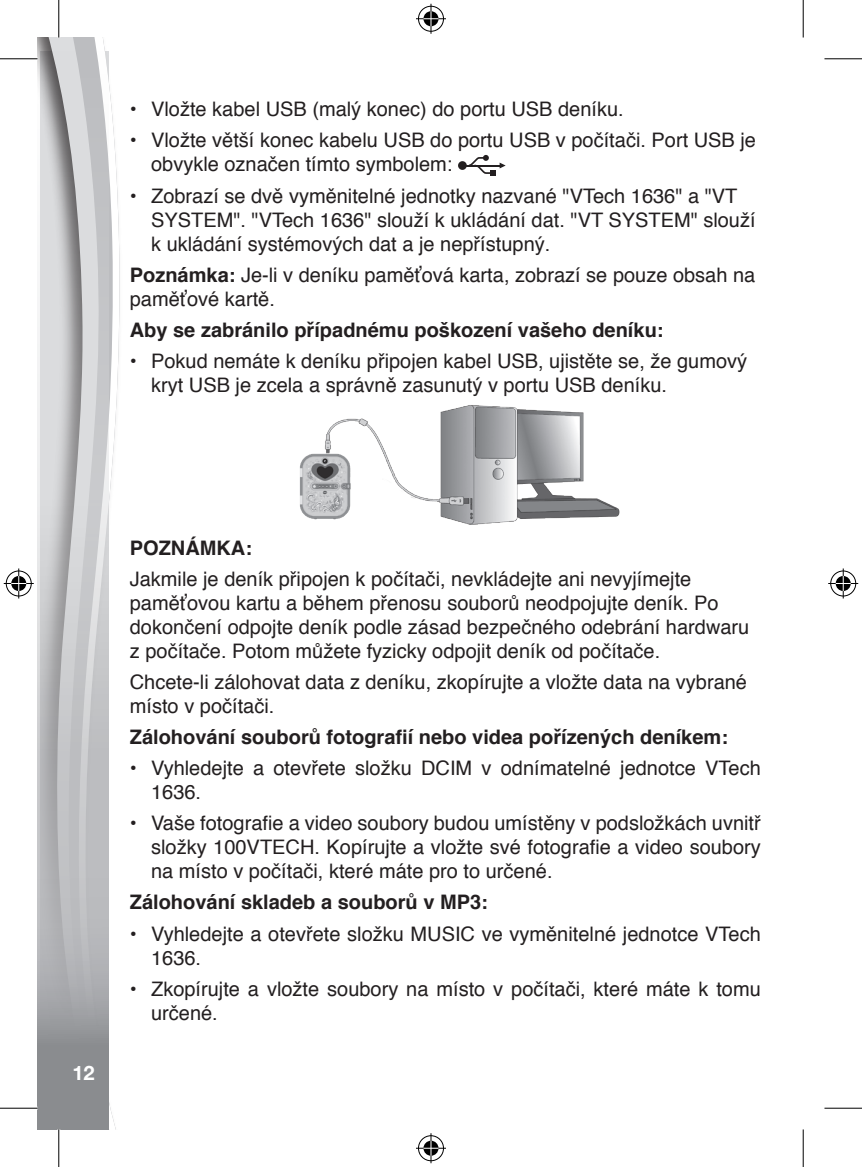
<style>
.page{position:relative;width:862px;height:1167px;background:#fff}
.page>*{position:absolute;margin:0;border:0;box-sizing:border-box;transform-origin:0 0}
.t1{font:20px/24px "Helvetica";color:#231f20}
.t2{font:700 20px "Helvetica";color:#231f20}
.t3{font:700 20px "Helvetica Neue LT Pro";color:#fff}
.s1{font-weight:700}
</style>
<div class="page">
<svg style="left:76px;top:38px;width:44px;height:1091px"></svg>
<svg style="left:38px;top:52px;width:70px;height:1077px;background:#bcbdbf"></svg>
<div style="left:458px;top:161px;width:9px;height:9px;background:#231f20;border-radius:50%"></div>
<svg style="left:467px;top:155px;width:38px;height:21px"></svg>
<img style="left:299px;top:405px;width:321px;height:120px">
<hr style="left:0;top:58px;width:38px;height:1px;background:#000">
<hr style="left:824px;top:58px;width:38px;height:1px;background:#000">
<hr style="left:0;top:1107px;width:38px;height:1px;background:#000">
<hr style="left:824px;top:1107px;width:38px;height:1px;background:#000">
<hr style="left:58px;top:0;width:1px;height:37px;background:#000">
<hr style="left:58px;top:1129px;width:1px;height:37px;background:#000">
<hr style="left:802px;top:0;width:1px;height:37px;background:#000">
<hr style="left:802px;top:1129px;width:1px;height:37px;background:#000">
<div style="left:417px;top:5px;width:28px;height:28px;border:3px solid #fff;border-radius:50%"></div>
<hr style="left:416px;top:17px;width:30px;height:3px;background:#fff">
<hr style="left:429px;top:4px;width:3px;height:30px;background:#fff">
<div style="left:422px;top:10px;width:18px;height:18px;border:3px solid #fff;border-radius:50%"></div>
<div style="left:418px;top:6px;width:26px;height:26px;border:1px solid #000;border-radius:50%"></div>
<hr style="left:416px;top:18px;width:30px;height:1px;background:#000">
<hr style="left:430px;top:4px;width:1px;height:30px;background:#000">
<svg style="left:423px;top:11px;width:15px;height:15px"></svg>
<div style="left:417px;top:1134px;width:28px;height:28px;border:3px solid #fff;border-radius:50%"></div>
<hr style="left:416px;top:1146px;width:30px;height:3px;background:#fff">
<hr style="left:429px;top:1133px;width:3px;height:30px;background:#fff">
<div style="left:422px;top:1139px;width:18px;height:18px;border:3px solid #fff;border-radius:50%"></div>
<div style="left:418px;top:1135px;width:26px;height:25px;border:1px solid #000;border-radius:50%"></div>
<hr style="left:416px;top:1147px;width:30px;height:1px;background:#000">
<hr style="left:430px;top:1133px;width:1px;height:30px;background:#000">
<svg style="left:423px;top:1140px;width:15px;height:15px"></svg>
<div style="left:5px;top:569px;width:28px;height:28px;border:3px solid #fff;border-radius:50%"></div>
<hr style="left:4px;top:582px;width:30px;height:3px;background:#fff">
<hr style="left:17px;top:568px;width:3px;height:30px;background:#fff">
<div style="left:10px;top:574px;width:18px;height:18px;border:3px solid #fff;border-radius:50%"></div>
<div style="left:6px;top:570px;width:26px;height:26px;border:1px solid #000;border-radius:50%"></div>
<hr style="left:4px;top:583px;width:30px;height:1px;background:#000">
<hr style="left:18px;top:568px;width:1px;height:30px;background:#000">
<svg style="left:11px;top:576px;width:15px;height:15px"></svg>
<div style="left:829px;top:569px;width:28px;height:28px;border:3px solid #fff;border-radius:50%"></div>
<hr style="left:828px;top:582px;width:30px;height:3px;background:#fff">
<hr style="left:841px;top:568px;width:3px;height:30px;background:#fff">
<div style="left:834px;top:574px;width:18px;height:18px;border:3px solid #fff;border-radius:50%"></div>
<div style="left:830px;top:570px;width:26px;height:26px;border:1px solid #000;border-radius:50%"></div>
<hr style="left:828px;top:583px;width:30px;height:1px;background:#000">
<hr style="left:842px;top:568px;width:1px;height:30px;background:#000">
<svg style="left:835px;top:576px;width:15px;height:15px"></svg>
<p class="t1" style="left:130px;top:98px;width:495px">• Vložte kabel USB (malý konec) do portu USB deníku.</p>
<p class="t1" style="left:151px;top:129px;width:606px;text-indent:-21px">• Vložte větší konec kabelu USB do portu USB v počítači. Port USB je obvykle označen tímto symbolem:</p>
<p class="t1" style="left:151px;top:184px;width:606px;text-indent:-21px">• Zobrazí se dvě vyměnitelné jednotky nazvané "VTech 1636" a "VT<br>SYSTEM". "VTech 1636" slouží k ukládání dat. "VT SYSTEM" slouží k ukládání systémových dat a je nepřístupný.</p>
<p class="t1" style="left:130px;top:263px;width:627px"><span class="s1">Poznámka:</span> Je-li v deníku paměťová karta, zobrazí se pouze obsah na paměťové kartě.</p>
<p class="t2" style="left:130px;top:313px;width:535px">Aby se zabránilo případnému poškození vašeho deníku:</p>
<p class="t1" style="left:151px;top:349px;width:597px;text-indent:-21px">• Pokud nemáte k deníku připojen kabel USB, ujistěte se, že gumový kryt USB je zcela a správně zasunutý v portu USB deníku.</p>
<p class="t3" style="left:72px;top:1060px;width:24px">12</p>
<p class="t2" style="left:130px;top:531px;width:124px">POZNÁMKA:</p>
<p class="t1" style="left:130px;top:567px;width:621px">Jakmile je deník připojen k počítači, nevkládejte ani nevyjímejte paměťovou kartu a během přenosu souborů neodpojujte deník. Po dokončení odpojte deník podle zásad bezpečného odebrání hardwaru z počítače. Potom můžete fyzicky odpojit deník od počítače.</p>
<p class="t1" style="left:130px;top:670px;width:618px">Chcete-li zálohovat data z deníku, zkopírujte a vložte data na vybrané místo v počítači.</p>
<p class="t2" style="left:130px;top:720px;width:599px">Zálohování souborů fotografií nebo videa pořízených deníkem:</p>
<p class="t1" style="left:151px;top:756px;width:611px;text-indent:-21px">• Vyhledejte a otevřete složku DCIM v odnímatelné jednotce VTech<br>1636.</p>
<p class="t1" style="left:151px;top:811px;width:611px;text-align:justify;text-indent:-21px">• Vaše fotografie a video soubory budou umístěny v podsložkách uvnitř složky 100VTECH. Kopírujte a vložte své fotografie a video soubory na místo v počítači, které máte pro to určené.</p>
<p class="t2" style="left:130px;top:886px;width:359px">Zálohování skladeb a souborů v MP3:</p>
<p class="t1" style="left:151px;top:922px;width:611px;text-indent:-21px">• Vyhledejte a otevřete složku MUSIC ve vyměnitelné jednotce VTech<br>1636.</p>
<p class="t1" style="left:151px;top:977px;width:611px;text-indent:-21px">• Zkopírujte a vložte soubory na místo v počítači, které máte k tomu určené.</p>
</div>
